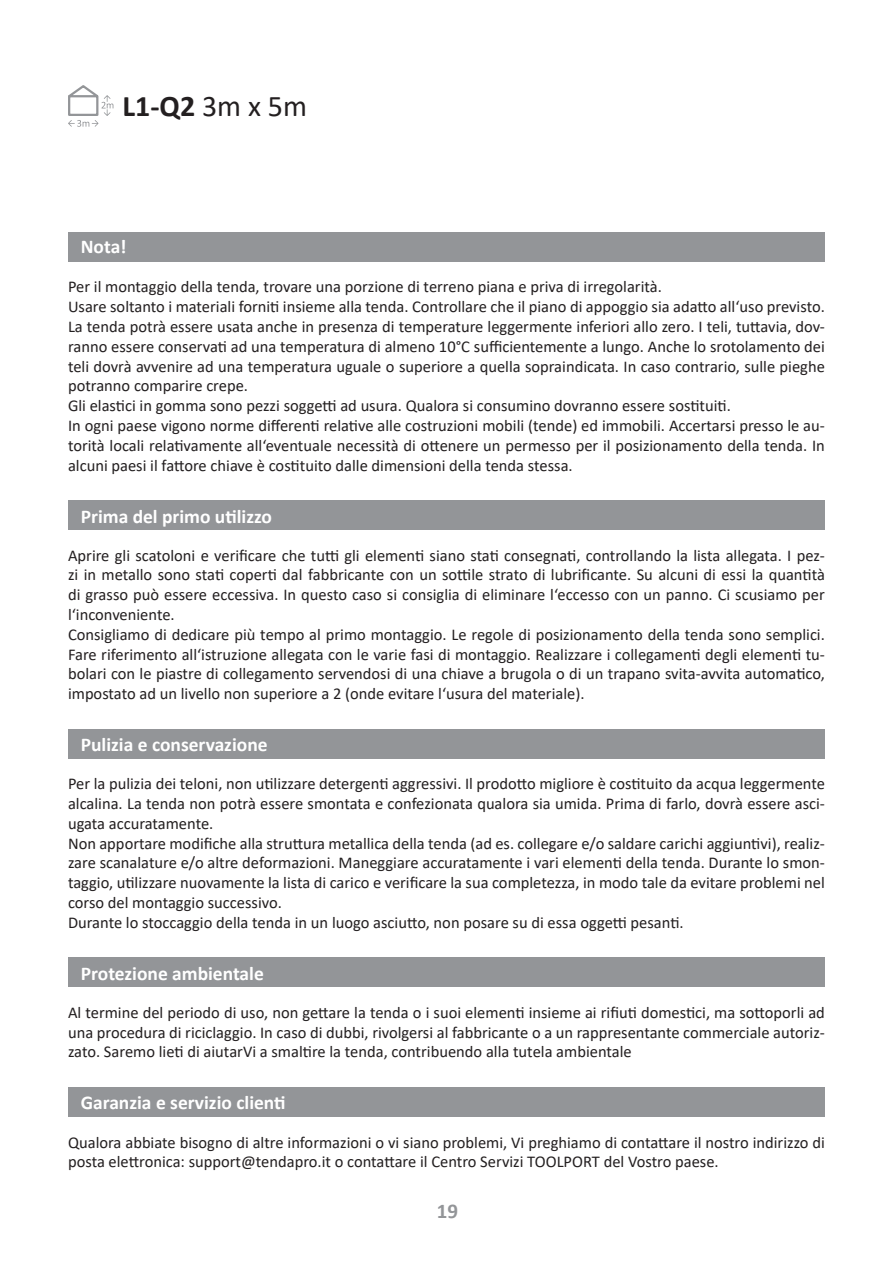
<style>
.page{position:relative;width:893px;height:1263px;background:#fff}
.page>*{position:absolute;margin:0;border:0;box-sizing:border-box;transform-origin:0 0}
.t1{font:700 30px "Calibri";color:#231f20}
.t2{font:700 21px "Calibri";color:#939598}
.Subhead_weiss{font:700 19.5px "Calibri";color:#fff}
.Fliesstext_block{font:16.5px/19.8px "Calibri";color:#231f20;text-align:justify}
.s1{font-weight:400}
</style>
<div class="page">
<svg style="left:68px;top:85px;width:45px;height:42px"></svg>
<div style="left:68px;top:232px;width:757px;height:30px;background:#939598"></div>
<div style="left:68px;top:500px;width:757px;height:30px;background:#939598"></div>
<div style="left:68px;top:729px;width:757px;height:30px;background:#939598"></div>
<div style="left:68px;top:957px;width:757px;height:30px;background:#939598"></div>
<div style="left:68px;top:1087px;width:757px;height:30px;background:#939598"></div>
<h1 class="t1" style="left:122px;top:85px;width:186px">L1-Q2 <span class="s1">3m x 5m</span></h1>
<p class="Subhead_weiss" style="left:81px;top:233px;width:47px">Nota!</p>
<p class="Fliesstext_block" style="left:68px;top:277px;width:595px">Per il montaggio della tenda, trovare una porzione di terreno piana e priva di irregolarità.</p>
<p class="Fliesstext_block" style="left:68px;top:296px;width:758px">Usare soltanto i materiali forniti insieme alla tenda. Controllare che il piano di appoggio sia adatto all‘uso previsto.</p>
<p class="Fliesstext_block" style="left:68px;top:316px;width:758px">La tenda potrà essere usata anche in presenza di temperature leggermente inferiori allo zero. I teli, tuttavia, dov&shy;ranno essere conservati ad una temperatura di almeno 10°C sufficientemente a lungo. Anche lo srotolamento dei teli dovrà avvenire ad una temperatura uguale o superiore a quella sopraindicata. In caso contrario, sulle pieghe potranno comparire crepe.</p>
<p class="Fliesstext_block" style="left:68px;top:395px;width:664px">Gli elastici in gomma sono pezzi soggetti ad usura. Qualora si consumino dovranno essere sostituiti.</p>
<p class="Fliesstext_block" style="left:68px;top:415px;width:758px">In ogni paese vigono norme differenti relative alle costruzioni mobili (tende) ed immobili. Accertarsi presso le au&shy;torità locali relativamente all‘eventuale necessità di ottenere un permesso per il posizionamento della tenda. In alcuni paesi il fattore chiave è costituito dalle dimensioni della tenda stessa.</p>
<p class="Subhead_weiss" style="left:81px;top:502px;width:193px">Prima del primo utilizzo</p>
<p class="Fliesstext_block" style="left:68px;top:545px;width:758px">Aprire gli scatoloni e verificare che tutti gli elementi siano stati consegnati, controllando la lista allegata. I pez&shy;zi in metallo sono stati coperti dal fabbricante con un sottile strato di lubrificante. Su alcuni di essi la quantità di grasso può essere eccessiva. In questo caso si consiglia di eliminare l‘eccesso con un panno. Ci scusiamo per l‘inconveniente.</p>
<p class="Fliesstext_block" style="left:68px;top:624px;width:758px">Consigliamo di dedicare più tempo al primo montaggio. Le regole di posizionamento della tenda sono semplici.<br>Fare riferimento all‘istruzione allegata con le varie fasi di montaggio. Realizzare i collegamenti degli elementi tu&shy;bolari con le piastre di collegamento servendosi di una chiave a brugola o di un trapano svita-avvita automatico, impostato ad un livello non superiore a 2 (onde evitare l‘usura del materiale).</p>
<p class="Subhead_weiss" style="left:81px;top:731px;width:188px">Pulizia e conservazione</p>
<p class="Fliesstext_block" style="left:68px;top:773px;width:758px">Per la pulizia dei teloni, non utilizzare detergenti aggressivi. Il prodotto migliore è costituito da acqua leggermente alcalina. La tenda non potrà essere smontata e confezionata qualora sia umida. Prima di farlo, dovrà essere asci&shy;ugata accuratamente.</p>
<p class="Fliesstext_block" style="left:68px;top:833px;width:758px">Non apportare modifiche alla struttura metallica della tenda (ad es. collegare e/o saldare carichi aggiuntivi), realiz&shy;zare scanalature e/o altre deformazioni. Maneggiare accuratamente i vari elementi della tenda. Durante lo smon&shy;taggio, utilizzare nuovamente la lista di carico e verificare la sua completezza, in modo tale da evitare problemi nel corso del montaggio successivo.</p>
<p class="Fliesstext_block" style="left:68px;top:912px;width:617px">Durante lo stoccaggio della tenda in un luogo asciutto, non posare su di essa oggetti pesanti.</p>
<p class="Subhead_weiss" style="left:81px;top:959px;width:185px">Protezione ambientale</p>
<p class="Fliesstext_block" style="left:68px;top:1002px;width:758px">Al termine del periodo di uso, non gettare la tenda o i suoi elementi insieme ai rifiuti domestici, ma sottoporli ad una procedura di riciclaggio. In caso di dubbi, rivolgersi al fabbricante o a un rappresentante commerciale autoriz&shy;zato. Saremo lieti di aiutarVi a smaltire la tenda, contribuendo alla tutela ambientale</p>
<p class="Subhead_weiss" style="left:81px;top:1089px;width:206px">Garanzia e servizio clienti</p>
<p class="Fliesstext_block" style="left:68px;top:1132px;width:758px">Qualora abbiate bisogno di altre informazioni o vi siano problemi, Vi preghiamo di contattare il nostro indirizzo di posta elettronica: support@tendapro.it o contattare il Centro Servizi TOOLPORT del Vostro paese.</p>
<p class="t2" style="left:437px;top:1196px;width:23px">19</p>
</div>
